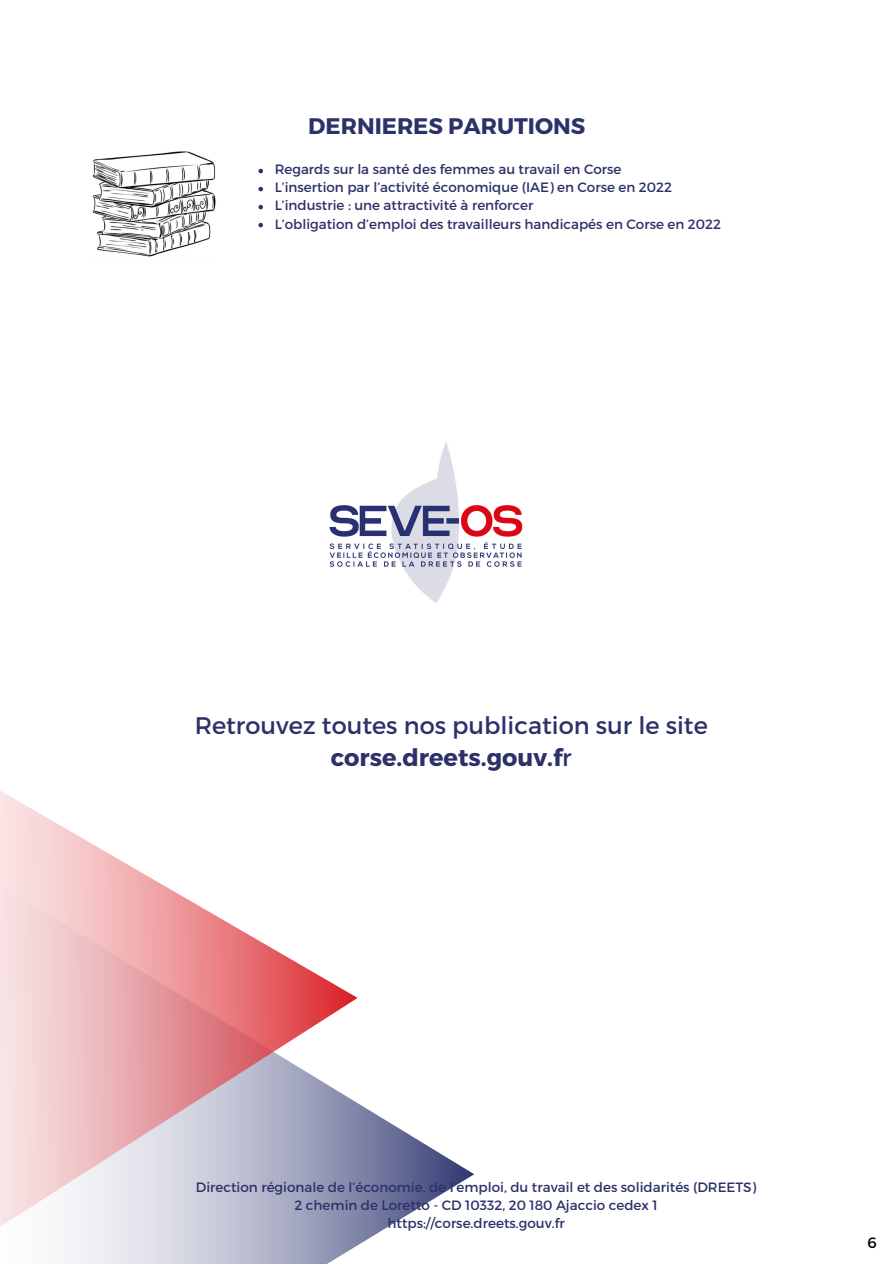
<style>
.page{position:relative;width:894px;height:1264px;background:#fff}
.page>*{position:absolute;margin:0;border:0;box-sizing:border-box;transform-origin:0 0}
.t1{font:24px/32.7px "Montserrat";color:#2c3169;text-align:center}
.t2{font:700 22.5px "Montserrat";color:#2c3169}
.t3{font:15px "Montserrat";color:#000}
.t4{font:13.5px "Montserrat";color:#2c3169}
.s1{font-weight:700}
</style>
<div class="page">
<svg style="left:365px;top:1107px;width:109px;height:134px"></svg>
<svg style="left:0;top:791px;width:365px;height:472px"></svg>
<img style="left:329px;top:442px;width:194px;height:161px">
<img style="left:92px;top:151px;width:124px;height:106px">
<svg style="left:258px;top:169px;width:5px;height:4px"></svg>
<svg style="left:258px;top:187px;width:5px;height:4px"></svg>
<svg style="left:258px;top:205px;width:5px;height:4px"></svg>
<svg style="left:258px;top:223px;width:5px;height:4px"></svg>
<h1 class="t2" style="left:308px;top:112px;width:278px">DERNIERES PARUTIONS</h1>
<h2 class="t4" style="left:274px;top:161px;width:348px">Regards sur la santé des femmes au travail en Corse</h2>
<p class="t4" style="left:274px;top:179px;width:399px">L’insertion par l’activité économique (IAE) en Corse en 2022</p>
<p class="t4" style="left:274px;top:197px;width:260px">L’industrie : une attractivité à renforcer</p>
<p class="t4" style="left:274px;top:215px;width:447px">L’obligation d’emploi des travailleurs handicapés en Corse en 2022</p>
<p class="t1" style="left:195px;top:707px;width:514px">Retrouvez toutes nos publication sur le site <span class="s1">corse.dreets.gouv.f</span>r</p>
<p class="t4" style="left:196px;top:1178px;width:561px">Direction régionale de l’économie, de l’emploi, du travail et des solidarités (DREETS)</p>
<p class="t4" style="left:294px;top:1196px;width:364px">2 chemin de Loretto - CD 10332, 20 180 Ajaccio cedex 1</p>
<p class="t4" style="left:387px;top:1214px;width:178px">https://corse.dreets.gouv.fr</p>
<p class="t3" style="left:867px;top:1232px;width:11px">6</p>
</div>
